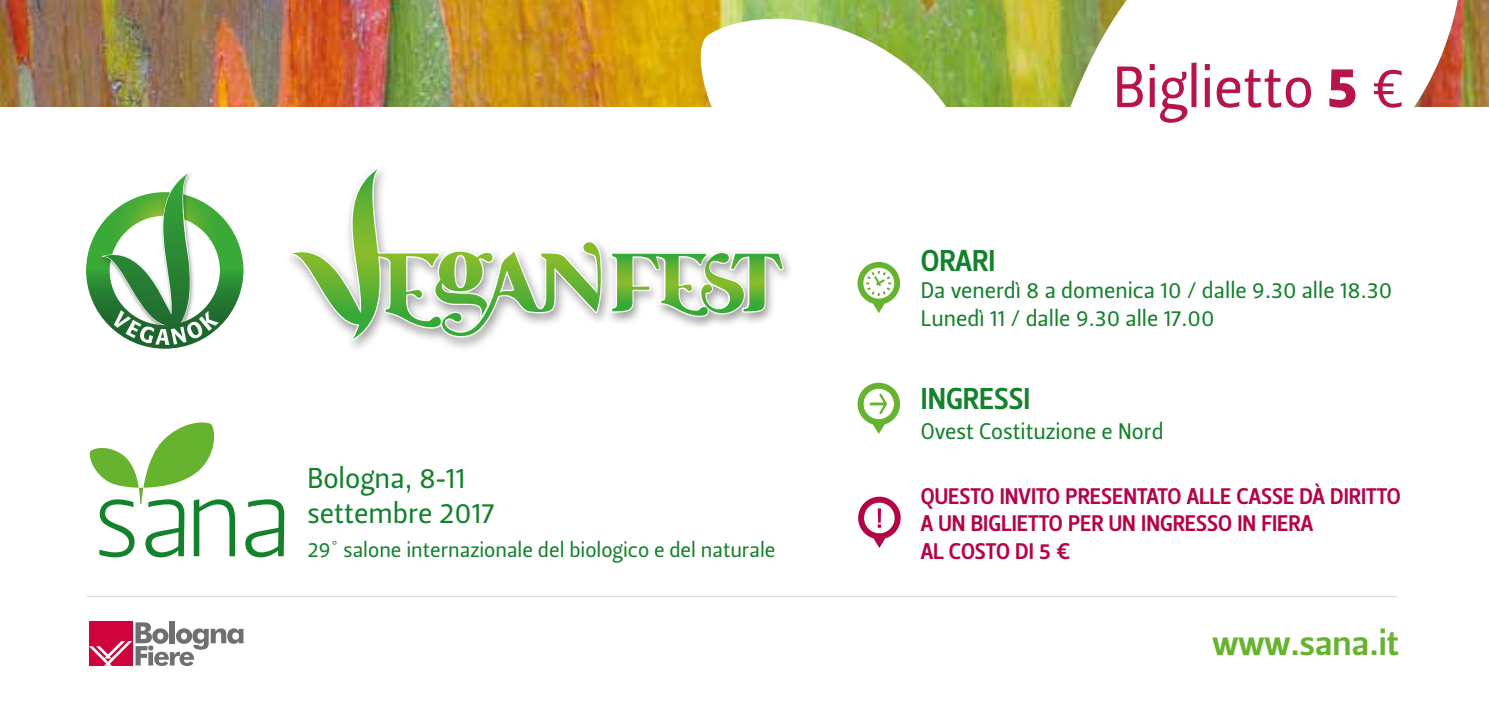
<style>
.page{position:relative;width:1489px;height:709px;background:#fff}
.page>*{position:absolute;margin:0;border:0;box-sizing:border-box;transform-origin:0 0}
.t1{font:58px "Leitura Sans Grot 2";color:#b6144c}
.t2{font:35px "Leitura Sans Grot 3";color:#65b32e}
.t3{font:30px "Leitura Sans Grot 3";color:#14822c}
.t4{font:28.75px/35px "Leitura Sans Grot 2";color:#14822c}
.t5{font:22.5px/27.5px "Leitura Sans Grot 2";color:#14822c}
.t6{font:22.5px/27.5px "Leitura Sans Grot 3";color:#b60249}
.t7{font:21px "Leitura Sans Grot 2";color:#14822c}
.s1{font-family:"Arial"}
.s2{font-family:"Leitura Sans Grot 4"}
.s3{font-size:52.5px}
</style>
<div class="page">
<img style="left:0;top:0;width:685px;height:106px">
<svg style="left:685px;top:0;width:803px;height:284px"></svg>
<div style="left:170px;top:621px;width:5px;height:22px;background:#706f6f"></div>
<div style="left:89px;top:621px;width:43px;height:44px;background:#d0043c"></div>
<svg style="left:89px;top:622px;width:154px;height:44px"></svg>
<hr style="left:87px;top:596px;width:1309px;height:1px;background:#dadada">
<svg style="left:858px;top:496px;width:42px;height:52px"></svg>
<svg style="left:877px;top:508px;width:4px;height:14px"></svg>
<svg style="left:857px;top:262px;width:43px;height:51px"></svg>
<svg style="left:857px;top:383px;width:43px;height:51px"></svg>
<svg style="left:290px;top:257px;width:195px;height:92px"></svg>
<svg style="left:291px;top:169px;width:310px;height:171px"></svg>
<img style="left:601px;top:244px;width:196px;height:80px">
<img style="left:643px;top:245px;width:79px;height:82px">
<svg style="left:609px;top:250px;width:202px;height:69px"></svg>
<svg style="left:89px;top:422px;width:195px;height:135px"></svg>
<svg style="left:86px;top:173px;width:157px;height:176px"></svg>
<p class="t4" style="left:307px;top:461px;width:189px">Bologna, 8<span class="s1">-</span>11 settembre 2017</p>
<p class="t7" style="left:307px;top:538px;width:469px">29° salone internazionale del biologico e del naturale</p>
<h1 class="t1" style="left:1113px;top:53px;width:293px">Biglietto <span class="s2">5</span> <span class="s3">€</span></h1>
<h3 class="t3" style="left:920px;top:243px;width:76px">ORARI</h3>
<p class="t5" style="left:920px;top:277px;width:473px">Da venerdì 8 a domenica 10 / dalle 9.30 alle 18.30<br>Lunedì 11 / dalle 9.30 alle 17.00</p>
<h3 class="t3" style="left:920px;top:381px;width:111px">INGRESSI</h3>
<p class="t5" style="left:920px;top:418px;width:244px">Ovest Costituzione e Nord</p>
<p class="t6" style="left:920px;top:482px;width:481px">QUESTO INVITO PRESENTATO ALLE CASSE DÀ DIRITTO<br>A UN BIGLIETTO PER UN INGRESSO IN FIERA<br>AL COSTO DI 5 €</p>
<h2 class="t2" style="left:1212px;top:622px;width:188px">www.sana.it</h2>
</div>
